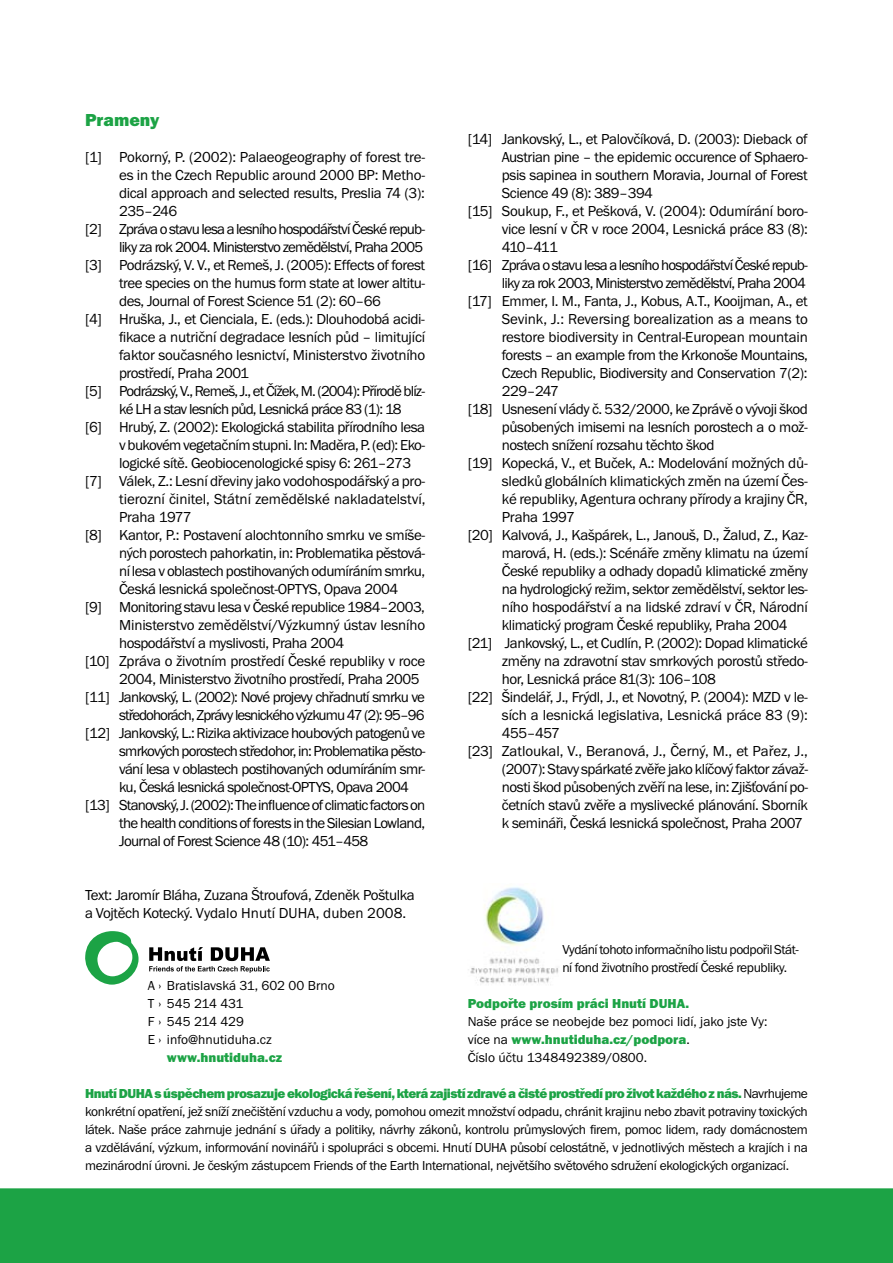
<style>
.page{position:relative;width:893px;height:1263px;background:#fff}
.page>*{position:absolute;margin:0;border:0;box-sizing:border-box;transform-origin:0 0}
.t1{font:18px "Franklin Got Itc TOT Hea";color:#1ca345}
.t2{font:15px/18px "Franklin Got Itc TOT Boo";letter-spacing:-.03em;color:#000}
.t3{font:15px "Franklin Got Itc TOT Boo";letter-spacing:-.055em;color:#000}
.t4{font:15px "Franklin Got Itc TOT Boo";letter-spacing:-.01em;color:#000}
.t5{font:15px "Franklin Got Itc TOT Boo";letter-spacing:-.05em;color:#000}
.t6{font:15px "Franklin Got Itc TOT Boo";letter-spacing:-.005em;color:#000}
.t7{font:15px "Franklin Got Itc TOT Boo";letter-spacing:-.065em;color:#000}
.t8{font:13.5px/18px "Franklin Got Itc TOT Boo";letter-spacing:-.025em;color:#000;text-align:justify}
.t9{font:13.5px/18px "Franklin Got Itc TOT Boo";color:#000}
.t10{font:13.5px "Franklin Got Itc TOT Hea";letter-spacing:-.035em;color:#1ca345}
.t11{font:13.5px "Franklin Got Itc TOT Hea";color:#1ca345}
.s1{font-family:"Franklin Got Itc TOT Boo";color:#000}
</style>
<div class="page">
<div style="left:0;top:1188px;width:893px;height:75px;background:#1ca345"></div>
<svg style="left:149px;top:947px;width:121px;height:26px"></svg>
<svg style="left:85px;top:931px;width:54px;height:53px"></svg>
<img style="left:468px;top:887px;width:91px;height:97px">
<p class="t1" style="left:85px;top:110px;width:76px">Prameny</p>
<p class="t4" style="left:85px;top:149px;width:342px">[1] Pokorný, P. (2002): Palaeogeography of forest tre-</p>
<p class="t4" style="left:119px;top:167px;width:308px">es in the Czech Republic around 2000 BP: Metho-</p>
<p class="t2" style="left:119px;top:184px;width:307px">dical approach and selected results, Preslia 74 (3):</p>
<p class="t2" style="left:119px;top:202px;width:60px">235–246</p>
<p class="t3" style="left:85px;top:221px;width:342px">[2] Zpráva o stavu lesa a lesního hospodářství České repub-</p>
<p class="t3" style="left:119px;top:239px;width:306px">liky za rok 2004. Ministerstvo zemědělství, Praha 2005</p>
<p class="t2" style="left:85px;top:256px;width:342px">[3] Podrázský, V. V., et Remeš, J. (2005): Effects of forest</p>
<p class="t2" style="left:119px;top:274px;width:308px">tree species on the humus form state at lower altitu-</p>
<p class="t2" style="left:119px;top:292px;width:264px">des, Journal of Forest Science 51 (2): 60–66</p>
<p class="t2" style="left:85px;top:310px;width:341px">[4] Hruška, J., et Cienciala, E. (eds.): Dlouhodobá acidi-</p>
<p class="t2" style="left:119px;top:328px;width:308px">fikace a nutriční degradace lesních půd – limitující</p>
<p class="t2" style="left:119px;top:346px;width:308px">faktor současného lesnictví, Ministerstvo životního</p>
<p class="t2" style="left:119px;top:364px;width:131px">prostředí, Praha 2001</p>
<p class="t3" style="left:85px;top:383px;width:342px">[5] Podrázský, V., Remeš, J., et Čížek, M. (2004): Přírodě blíz-</p>
<p class="t3" style="left:119px;top:401px;width:284px">ké LH a stav lesních půd, Lesnická práce 83 (1): 18</p>
<p class="t2" style="left:85px;top:418px;width:342px">[6] Hrubý, Z. (2002): Ekologická stabilita přírodního lesa</p>
<p class="t2" style="left:119px;top:436px;width:308px">vbukovém vegetačním stupni. In: Maděra, P.(ed): Eko-</p>
<p class="t2" style="left:119px;top:454px;width:294px">logické sítě. Geobiocenologické spisy 6: 261–273</p>
<p class="t2" style="left:85px;top:472px;width:342px">[7] Válek, Z.: Lesní dřeviny jako vodohospodářský a pro-</p>
<p class="t6" style="left:119px;top:491px;width:308px">tierozní činitel, Státní zemědělské nakladatelství,</p>
<p class="t2" style="left:119px;top:508px;width:74px">Praha 1977</p>
<p class="t2" style="left:85px;top:526px;width:342px">[8] Kantor, P.: Postavení alochtonního smrku ve smíše-</p>
<p class="t2" style="left:119px;top:544px;width:308px">ných porostech pahorkatin, in: Problematika pěstová-</p>
<p class="t2" style="left:119px;top:562px;width:307px">ní lesa v oblastech postihovaných odumíráním smrku,</p>
<p class="t2" style="left:119px;top:580px;width:281px">Česká lesnická společnost-OPTYS, Opava 2004</p>
<p class="t2" style="left:85px;top:598px;width:341px">[9] Monitoring stavu lesa v České republice 1984–2003,</p>
<p class="t4" style="left:119px;top:617px;width:308px">Ministerstvo zemědělství/Výzkumný ústav lesního</p>
<p class="t2" style="left:119px;top:634px;width:227px">hospodářství a myslivosti, Praha 2004</p>
<p class="t2" style="left:85px;top:652px;width:342px">[10] Zpráva o životním prostředí České republiky v roce</p>
<p class="t2" style="left:119px;top:670px;width:302px">2004, Ministerstvo životního prostředí, Praha 2005</p>
<p class="t5" style="left:85px;top:689px;width:342px">[11] Jankovský, L. (2002): Nové projevy chřadnutí smrku ve</p>
<p class="t7" style="left:119px;top:707px;width:307px">středohorách, Zprávy lesnického výzkumu 47 (2): 95–96</p>
<p class="t2" style="left:85px;top:724px;width:342px">[12] Jankovský, L.: Rizika aktivizace houbových patogenů ve</p>
<p class="t5" style="left:119px;top:743px;width:308px">smrkových porostech středohor, in: Problematika pěsto-</p>
<p class="t2" style="left:119px;top:760px;width:308px">vání lesa v oblastech postihovaných odumíráním smr-</p>
<p class="t2" style="left:119px;top:778px;width:291px">ku, Česká lesnická společnost-OPTYS, Opava 2004</p>
<p class="t5" style="left:85px;top:797px;width:342px">[13] Stanovský, J. (2002): The influence of climatic factors on</p>
<p class="t2" style="left:119px;top:814px;width:308px">the health conditions of forests in the Silesian Lowland,</p>
<p class="t2" style="left:119px;top:832px;width:251px">Journal of Forest Science 48 (10): 451–458</p>
<p class="t2" style="left:85px;top:886px;width:331px">Text: Jaromír Bláha, Zuzana Štroufová, Zdeněk Poštulka a Vojtěch Kotecký. Vydalo Hnutí DUHA, duben 2008.</p>
<p class="t9" style="left:148px;top:977px;width:188px">A › Bratislavská 31, 602 00 Brno<br>T › 545 214 431<br>F › 545 214 429<br>E › info@hnutiduha.cz</p>
<p class="t11" style="left:167px;top:1050px;width:117px">www.hnutiduha.cz</p>
<p class="t2" style="left:468px;top:130px;width:341px">[14] Jankovský, L., et Palovčíková, D. (2003): Dieback of</p>
<p class="t2" style="left:502px;top:148px;width:308px">Austrian pine – the epidemic occurence of Sphaero-</p>
<p class="t2" style="left:502px;top:166px;width:307px">psis sapinea in southern Moravia, Journal of Forest</p>
<p class="t2" style="left:502px;top:184px;width:153px">Science 49 (8): 389–394</p>
<p class="t2" style="left:468px;top:202px;width:342px">[15] Soukup, F., et Pešková, V. (2004): Odumírání boro-</p>
<p class="t2" style="left:502px;top:220px;width:308px">vice lesní v ČR v roce 2004, Lesnická práce 83 (8):</p>
<p class="t2" style="left:502px;top:238px;width:58px">410–411</p>
<p class="t3" style="left:468px;top:257px;width:342px">[16] Zpráva o stavu lesa a lesního hospodářství České repub-</p>
<p class="t3" style="left:502px;top:275px;width:306px">liky za rok 2003, Ministerstvo zemědělství, Praha 2004</p>
<p class="t2" style="left:468px;top:292px;width:342px">[17] Emmer, I. M., Fanta, J., Kobus, A.T., Kooijman, A., et</p>
<p class="t6" style="left:502px;top:311px;width:308px">Sevink, J.: Reversing borealization as a means to</p>
<p class="t4" style="left:502px;top:329px;width:308px">restore biodiversity in Central-European mountain</p>
<p class="t2" style="left:502px;top:346px;width:308px">forests – an example from the Krkonoše Mountains,</p>
<p class="t2" style="left:502px;top:364px;width:307px">Czech Republic, Biodiversity and Conservation 7(2):</p>
<p class="t2" style="left:502px;top:382px;width:59px">229–247</p>
<p class="t2" style="left:468px;top:400px;width:342px">[18] Usnesení vlády č. 532/2000, ke Zprávě o vývoji škod</p>
<p class="t2" style="left:502px;top:418px;width:308px">působených imisemi na lesních porostech a o mož-</p>
<p class="t2" style="left:502px;top:436px;width:214px">nostech snížení rozsahu těchto škod</p>
<p class="t2" style="left:468px;top:454px;width:342px">[19] Kopecká, V., et Buček, A.: Modelování možných dů-</p>
<p class="t2" style="left:502px;top:472px;width:308px">sledků globálních klimatických změn na území Čes-</p>
<p class="t2" style="left:502px;top:490px;width:308px">ké republiky, Agentura ochrany přírody a krajiny ČR,</p>
<p class="t2" style="left:502px;top:508px;width:75px">Praha 1997</p>
<p class="t2" style="left:468px;top:526px;width:342px">[20] Kalvová, J., Kašpárek, L., Janouš, D., Žalud, Z., Kaz-</p>
<p class="t2" style="left:502px;top:544px;width:308px">marová, H. (eds.): Scénáře změny klimatu na území</p>
<p class="t2" style="left:502px;top:562px;width:308px">České republiky a odhady dopadů klimatické změny</p>
<p class="t2" style="left:502px;top:580px;width:308px">na hydrologický režim, sektor zemědělství, sektor les-</p>
<p class="t2" style="left:502px;top:598px;width:308px">ního hospodářství a na lidské zdraví v ČR, Národní</p>
<p class="t2" style="left:502px;top:616px;width:287px">klimatický program České republiky, Praha 2004</p>
<p class="t2" style="left:468px;top:634px;width:342px">[21] Jankovský, L., et Cudlín, P. (2002): Dopad klimatické</p>
<p class="t2" style="left:502px;top:652px;width:308px">změny na zdravotní stav smrkových porostů středo-</p>
<p class="t2" style="left:502px;top:670px;width:216px">hor, Lesnická práce 81(3): 106–108</p>
<p class="t2" style="left:468px;top:688px;width:342px">[22] Šindelář, J., Frýdl, J., et Novotný, P. (2004): MZD v le-</p>
<p class="t4" style="left:502px;top:707px;width:307px">sích a lesnická legislativa, Lesnická práce 83 (9):</p>
<p class="t2" style="left:502px;top:724px;width:60px">455–457</p>
<p class="t6" style="left:468px;top:743px;width:342px">[23] Zatloukal, V., Beranová, J., Černý, M., et Pařez, J.,</p>
<p class="t2" style="left:502px;top:760px;width:308px">(2007): Stavy spárkaté zvěře jako klíčový faktor závaž-</p>
<p class="t2" style="left:502px;top:778px;width:308px">nosti škod působených zvěří na lese, in: Zjišťování po-</p>
<p class="t2" style="left:502px;top:796px;width:308px">četních stavů zvěře a myslivecké plánování. Sborník</p>
<p class="t2" style="left:502px;top:814px;width:303px">k semináři, Česká lesnická společnost, Praha 2007</p>
<p class="t8" style="left:562px;top:941px;width:238px">Vydání tohoto informačního listu podpořil Stát&shy;ní fond životního prostředí České republiky.</p>
<p class="t11" style="left:468px;top:996px;width:223px">Podpořte prosím práci Hnutí DUHA.</p>
<p class="t9" style="left:468px;top:1013px;width:301px">Naše práce se neobejde bez pomoci lidí, jako jste Vy:</p>
<p class="t11" style="left:468px;top:1032px;width:223px"><span class="s1">více na</span> www.hnutiduha.cz/podpora<span class="s1">.</span></p>
<p class="t9" style="left:468px;top:1049px;width:181px">Číslo účtu 1348492389/0800.</p>
<p class="t10" style="left:85px;top:1086px;width:724px">Hnutí DUHA s úspěchem prosazuje ekologická řešení, která zajistí zdravé a čisté prostředí pro život každého z nás. <span class="s1">Navrhujeme</span></p>
<p class="t8" style="left:85px;top:1103px;width:724px">konkrétní opatření, jež sníží znečištění vzduchu a vody, pomohou omezit množství odpadu, chránit krajinu nebo zbavit potraviny toxických látek. Naše práce zahrnuje jednání s úřady a politiky, návrhy zákonů, kontrolu průmyslových firem, pomoc lidem, rady domácnostem a vzdělávání, výzkum, informování novinářů i spolupráci s obcemi. Hnutí DUHA působí celostátně, v jednotlivých městech a krajích i na mezinárodní úrovni. Je českým zástupcem Friends of the Earth International, největšího světového sdružení ekologických organizací.</p>
</div>
